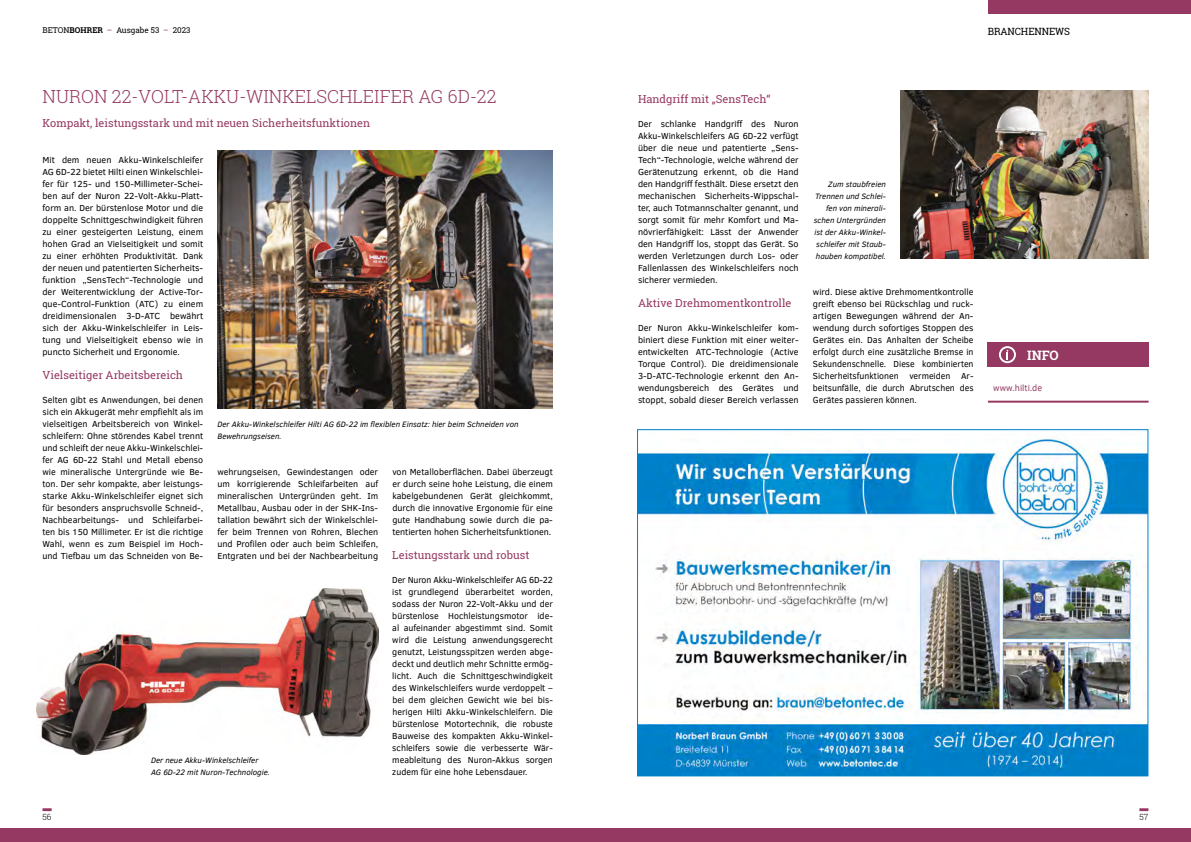
<style>
.page{position:relative;width:1191px;height:842px;background:#fff}
.page>*{position:absolute;margin:0;border:0;box-sizing:border-box;transform-origin:0 0}
.t1{font:300 18px "Roboto Slab";color:#953962}
.t2{font:700 13px "Roboto Slab";color:#fff}
.t3{font:11px "Roboto Slab";color:#953962}
.t4{font:10px "Roboto Slab";letter-spacing:-.01em;color:#000}
.t5{font:9px/12px "Clear Sans";color:#000;text-align:justify}
.t6{font:9px "Clear Sans";color:#953962}
.t7{font:300 8.5px "Roboto Slab";color:#000}
.t8{font:italic 8px/12px "Clear Sans";color:#000}
.t9{font:8px "Roboto Slab";color:#000}
.s1{font-weight:700}
.s2{color:#953962}
</style>
<div class="page">
<div style="left:0;top:828px;width:1191px;height:14px;background:#953962"></div>
<div style="left:987px;top:0;width:204px;height:14px;background:#953962"></div>
<svg style="left:43px;top:808px;width:9px;height:3px"></svg>
<svg style="left:1139px;top:808px;width:9px;height:3px"></svg>
<hr style="left:988px;top:401px;width:160px;height:2px;background:#953962">
<div style="left:987px;top:343px;width:161px;height:24px;background:#953962"></div>
<svg style="left:999px;top:346px;width:17px;height:17px"></svg>
<img style="left:217px;top:151px;width:336px;height:257px">
<img style="left:36px;top:588px;width:342px;height:166px">
<img style="left:900px;top:91px;width:248px;height:168px">
<img style="left:639px;top:431px;width:507px;height:343px">
<p class="t9" style="left:43px;top:25px;width:149px">BETON<span class="s1">BOHRER</span> <span class="s2">–</span> Ausgabe 53 <span class="s2">–</span> 2023</p>
<p class="t4" style="left:987px;top:25px;width:84px">BRANCHENNEWS</p>
<h1 class="t1" style="left:43px;top:84px;width:455px">NURON 22-VOLT-AKKU-WINKELSCHLEIFER AG 6D-22</h1>
<p class="t3" style="left:43px;top:115px;width:329px">Kompakt, leistungsstark und mit neuen Sicherheitsfunktionen</p>
<p class="t5" style="left:42px;top:153px;width:162px">Mit dem neuen Akku-Winkelschleifer AG 6D-22 bietet Hilti einen Winkelschlei&shy;fer für 125- und 150-Millimeter-Schei&shy;ben auf der Nuron 22-Volt-Akku-Platt&shy;form an. Der bürstenlose Motor und die doppelte Schnittgeschwindigkeit führen zu einer gesteigerten Leistung, einem hohen Grad an Vielseitigkeit und somit zu einer erhöhten Produktivität. Dank der neuen und patentierten Sicherheits&shy;funktion „SensTech“-Technologie und der Weiterentwicklung der Active-Tor&shy;que-Control-Funktion (ATC) zu einem dreidimensionalen 3-D-ATC bewährt sich der Akku-Winkelschleifer in Leis&shy;tung und Vielseitigkeit ebenso wie in puncto Sicherheit und Ergonomie.</p>
<p class="t3" style="left:42px;top:367px;width:142px">Vielseitiger Arbeitsbereich</p>
<p class="t5" style="left:42px;top:393px;width:162px">Selten gibt es Anwendungen, bei denen sich ein Akkugerät mehr empfiehlt als im vielseitigen Arbeitsbereich von Winkel&shy;schleifern: Ohne störendes Kabel trennt und schleift der neue Akku-Winkelschlei&shy;fer AG 6D-22 Stahl und Metall ebenso wie mineralische Untergründe wie Be&shy;ton. Der sehr kompakte, aber leistungs&shy;starke Akku-Winkelschleifer eignet sich für besonders anspruchsvolle Schneid-, Nachbearbeitungs- und Schleifarbei&shy;ten bis 150 Millimeter. Er ist die richtige Wahl, wenn es zum Beispiel im Hoch&shy;und Tiefbau um das Schneiden von Be-</p>
<p class="t8" style="left:217px;top:418px;width:303px">Der Akku-Winkelschleifer Hilti AG 6D-22 im flexiblen Einsatz: hier beim Schneiden von<br>Bewehrungseisen.</p>
<p class="t5" style="left:217px;top:465px;width:162px">wehrungseisen, Gewindestangen oder um korrigierende Schleifarbeiten auf mineralischen Untergründen geht. Im Metallbau, Ausbau oder in der SHK-Ins&shy;tallation bewährt sich der Winkelschlei&shy;fer beim Trennen von Rohren, Blechen und Profilen oder auch beim Schleifen, Entgraten und bei der Nachbearbeitung</p>
<p class="t5" style="left:392px;top:465px;width:162px">von Metalloberflächen. Dabei überzeugt er durch seine hohe Leistung, die einem kabelgebundenen Gerät gleichkommt, durch die innovative Ergonomie für eine gute Handhabung sowie durch die pa&shy;tentierten hohen Sicherheitsfunktionen.</p>
<p class="t3" style="left:392px;top:547px;width:139px">Leistungsstark und robust</p>
<p class="t5" style="left:392px;top:573px;width:162px">Der Nuron Akku-Winkelschleifer AG 6D-22 ist grundlegend überarbeitet worden, sodass der Nuron 22-Volt-Akku und der bürstenlose Hochleistungsmotor ide&shy;al aufeinander abgestimmt sind. Somit wird die Leistung anwendungsgerecht genutzt, Leistungsspitzen werden abge&shy;deckt und deutlich mehr Schnitte ermög&shy;licht. Auch die Schnittgeschwindigkeit des Winkelschleifers wurde verdoppelt – bei dem gleichen Gewicht wie bei bis&shy;herigen Hilti Akku-Winkelschleifern. Die bürstenlose Motortechnik, die robuste Bauweise des kompakten Akku-Winkel&shy;schleifers sowie die verbesserte Wär&shy;meableitung des Nuron-Akkus sorgen zudem für eine hohe Lebensdauer.</p>
<p class="t8" style="left:151px;top:754px;width:120px">Der neue Akku-Winkelschleifer<br>AG 6D-22 mit Nuron-Technologie.</p>
<p class="t3" style="left:638px;top:91px;width:134px">Handgriff mit „SensTech“</p>
<p class="t5" style="left:638px;top:117px;width:162px">Der schlanke Handgriff des Nuron Akku-Winkelschleifers AG 6D-22 verfügt über die neue und patentierte „Sens-Tech“-Technologie, welche während der Gerätenutzung erkennt, ob die Hand den Handgriff festhält. Diese ersetzt den mechanischen Sicherheits-Wippschal&shy;ter, auch Totmannschalter genannt, und sorgt somit für mehr Komfort und Ma&shy;növrierfähigkeit: Lässt der Anwender den Handgriff los, stoppt das Gerät. So werden Verletzungen durch Los- oder Fallenlassen des Winkelschleifers noch sicherer vermieden.</p>
<p class="t3" style="left:638px;top:295px;width:155px">Aktive Drehmomentkontrolle</p>
<p class="t5" style="left:638px;top:321px;width:162px">Der Nuron Akku-Winkelschleifer kom&shy;biniert diese Funktion mit einer weiter&shy;entwickelten ATC-Technologie (Active Torque Control). Die dreidimensionale 3-D-ATC-Technologie erkennt den An&shy;wendungsbereich des Gerätes und stoppt, sobald dieser Bereich verlassen</p>
<p class="t8" style="left:813px;top:178px;width:74px;text-align:right">Zum staubfreien<br>Trennen und Schlei&shy;fen von minerali&shy;schen Untergründen ist der Akku-Winkel&shy;schleifer mit Staub&shy;hauben kompatibel.</p>
<p class="t5" style="left:813px;top:285px;width:162px">wird. Diese aktive Drehmomentkontrolle greift ebenso bei Rückschlag und ruck&shy;artigen Bewegungen während der An&shy;wendung durch sofortiges Stoppen des Gerätes ein. Das Anhalten der Scheibe erfolgt durch eine zusätzliche Bremse in Sekundenschnelle. Diese kombinierten Sicherheitsfunktionen vermeiden Ar&shy;beitsunfälle, die durch Abrutschen des Gerätes passieren können.</p>
<h2 class="t2" style="left:1027px;top:346px;width:33px">INFO</h2>
<p class="t6" style="left:993px;top:382px;width:50px">www.hilti.de</p>
<p class="t7" style="left:43px;top:811px;width:11px">56</p>
<p class="t7" style="left:1139px;top:811px;width:11px">57</p>
</div>
